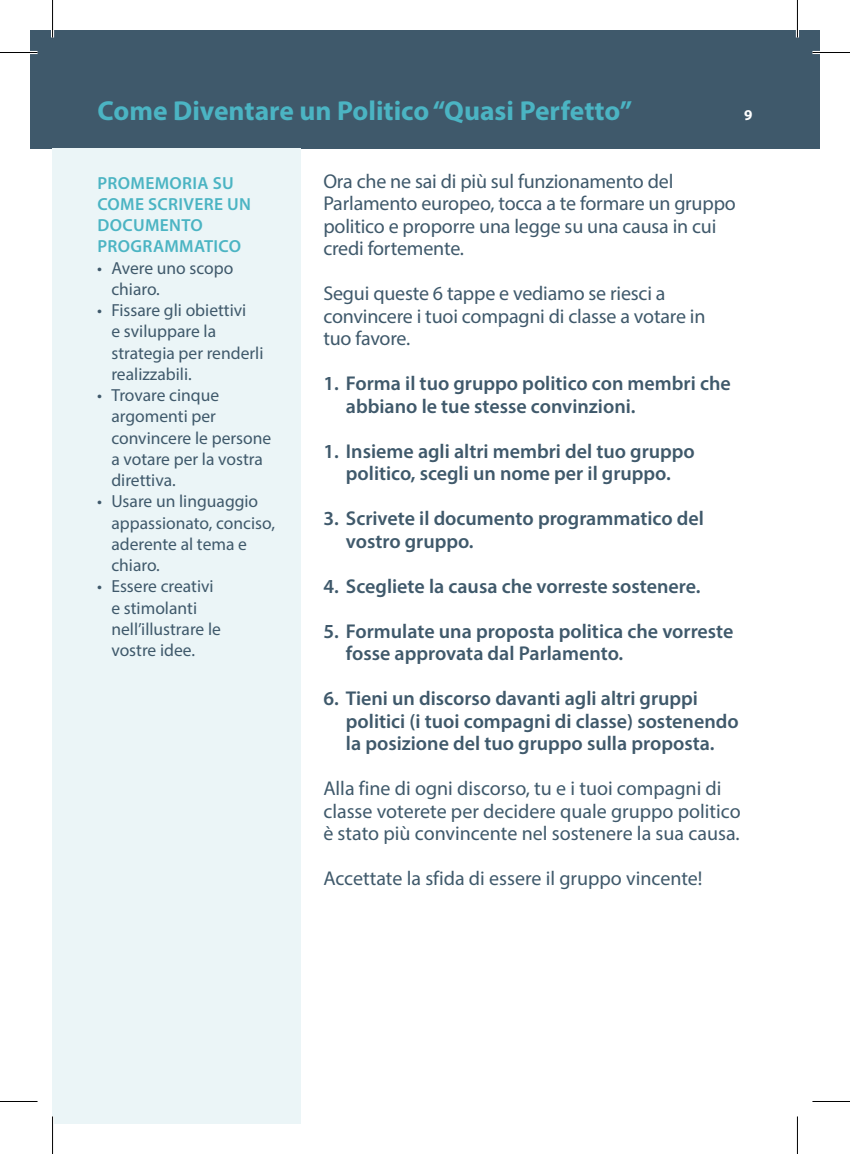
<style>
.page{position:relative;width:850px;height:1154px;background:#fff}
.page>*{position:absolute;margin:0;border:0;box-sizing:border-box;transform-origin:0 0}
.t1{font:700 27.5px "Myriad Pro";color:#4bb4c3}
.t2{font:600 20px/22.5px "Myriad Pro";color:#3f596b}
.t3{font:20px/22.5px "Myriad Pro";letter-spacing:-.01em;color:#3f596b}
.t4{font:17.5px/21.2px "Myriad Pro";color:#3f596b}
.t5{font:600 17.5px/21.2px "Myriad Pro";letter-spacing:.02em;color:#4bb4c3}
.t6{font:700 15px "Myriad Pro";color:#fff}
</style>
<div class="page">
<div style="left:30px;top:30px;width:789px;height:118px;background:#3f596b"></div>
<div style="left:52px;top:148px;width:249px;height:976px;background:#ebf5f7"></div>
<hr style="left:0;top:51px;width:38px;height:3px;background:#fff">
<hr style="left:812px;top:51px;width:37px;height:3px;background:#fff">
<hr style="left:51px;top:0;width:3px;height:38px;background:#fff">
<hr style="left:51px;top:1116px;width:3px;height:38px;background:#fff">
<hr style="left:795px;top:0;width:3px;height:38px;background:#fff">
<hr style="left:0;top:52px;width:38px;height:1px;background:#000">
<hr style="left:812px;top:52px;width:37px;height:1px;background:#000">
<hr style="left:0;top:1101px;width:38px;height:1px;background:#000">
<hr style="left:812px;top:1101px;width:37px;height:1px;background:#000">
<hr style="left:52px;top:0;width:1px;height:38px;background:#000">
<hr style="left:52px;top:1116px;width:1px;height:38px;background:#000">
<hr style="left:796px;top:0;width:1px;height:38px;background:#000">
<hr style="left:796px;top:1116px;width:1px;height:38px;background:#000">
<h1 class="t1" style="left:98px;top:93px;width:535px">Come Diventare un Politico “Quasi Perfetto”</h1>
<p class="t6" style="left:743px;top:105px;width:10px">9</p>
<p class="t5" style="left:97px;top:172px;width:155px">PROMEMORIA SU<br>COME SCRIVERE UN<br>DOCUMENTO<br>PROGRAMMATICO</p>
<p class="t4" style="left:111px;top:257px;width:123px;text-indent:-14px">• Avere uno scopo chiaro.</p>
<p class="t4" style="left:111px;top:299px;width:153px;text-indent:-14px">• Fissare gli obiettivi<br>e sviluppare la strategia per renderli realizzabili.</p>
<p class="t4" style="left:111px;top:384px;width:161px;text-indent:-14px">• Trovare cinque argomenti per convincere le persone a votare per la vostra direttiva.</p>
<p class="t4" style="left:111px;top:491px;width:165px;text-indent:-14px">• Usare un linguaggio appassionato, conciso, aderente al tema e chiaro.</p>
<p class="t4" style="left:111px;top:575px;width:111px;text-indent:-14px">• Essere creativi e stimolanti nell’illustrare le vostre idee.</p>
<p class="t3" style="left:323px;top:169px;width:414px">Ora che ne sai di più sul funzionamento del Parlamento europeo, tocca a te formare un gruppo politico e proporre una legge su una causa in cui credi fortemente.</p>
<p class="t3" style="left:323px;top:282px;width:383px">Segui queste 6 tappe e vediamo se riesci a convincere i tuoi compagni di classe a votare in tuo favore.</p>
<p class="t2" style="left:346px;top:372px;width:386px;text-indent:-22px">1. Forma il tuo gruppo politico con membri che abbiano le tue stesse convinzioni.</p>
<p class="t2" style="left:323px;top:439px;width:373px;text-align:center">1. Insieme agli altri membri del tuo gruppo politico, scegli un nome per il gruppo.</p>
<p class="t2" style="left:346px;top:507px;width:359px;text-indent:-22px">3. Scrivete il documento programmatico del vostro gruppo.</p>
<p class="t2" style="left:323px;top:574px;width:378px">4. Scegliete la causa che vorreste sostenere.</p>
<p class="t2" style="left:346px;top:619px;width:389px;text-indent:-22px">5. Formulate una proposta politica che vorreste fosse approvata dal Parlamento.</p>
<p class="t2" style="left:346px;top:687px;width:394px;text-indent:-22px">6. Tieni un discorso davanti agli altri gruppi politici (i tuoi compagni di classe) sostenendo la posizione del tuo gruppo sulla proposta.</p>
<p class="t3" style="left:323px;top:777px;width:418px">Alla fine di ogni discorso, tu e i tuoi compagni di classe voterete per decidere quale gruppo politico è stato più convincente nel sostenere la sua causa.</p>
<p class="t3" style="left:323px;top:867px;width:380px">Accettate la sfida di essere il gruppo vincente!</p>
</div>
